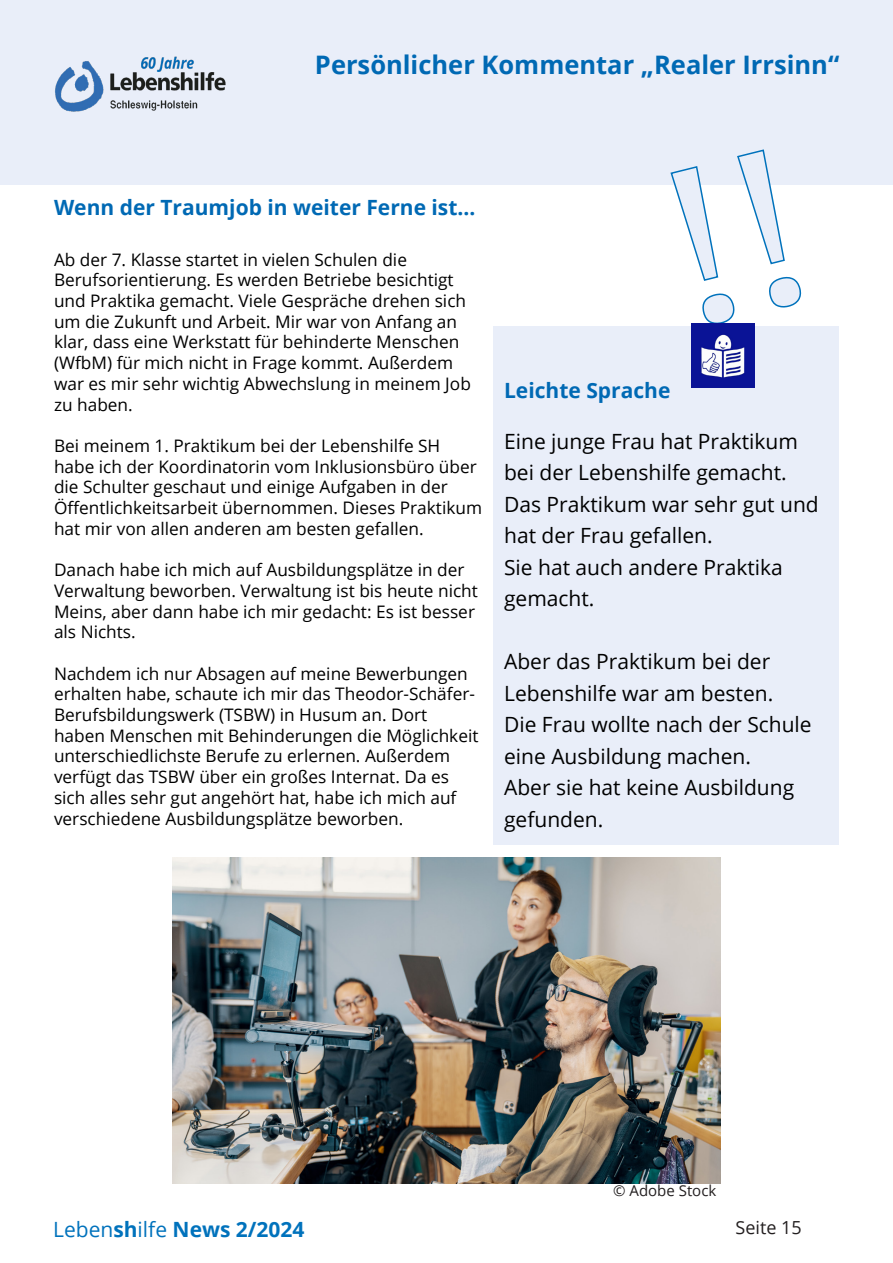
<style>
.page{position:relative;width:893px;height:1263px;background:#fff}
.page>*{position:absolute;margin:0;border:0;box-sizing:border-box;transform-origin:0 0}
.Rubriküberschrift{font:700 25.5px "Open Sans";color:#0069b4}
.Leichte_Sprache{font:21px/31.5px "Open Sans";color:#000}
.Überschrift{font:700 21px "Open Sans";color:#0069b4}
.t1{font:700 21px "Open Sans";color:#0072bc}
.Leichte_Sprache-2{font:700 21px "Open Sans";color:#0069b4}
.t2{font:18px "Open Sans";color:#231f20}
.Artikel{font:17.25px/20.7px "Open Sans";color:#000}
.t3{font:15px "Open Sans";color:#231f20}
.s1{font-weight:400}
</style>
<div class="page">
<div style="left:0;top:0;width:893px;height:185px;background:#e9eef9"></div>
<img style="left:55px;top:56px;width:171px;height:56px">
<div style="left:493px;top:326px;width:346px;height:519px;background:#e9eef9"></div>
<svg style="left:670px;top:149px;width:132px;height:174px"></svg>
<img style="left:172px;top:857px;width:549px;height:326px">
<img style="left:691px;top:323px;width:64px;height:64px">
<p class="Rubriküberschrift" style="left:315px;top:46px;width:526px">Persönlicher Kommentar „Realer Irrsinn“</p>
<p class="Überschrift" style="left:54px;top:192px;width:423px">Wenn der Traumjob in weiter Ferne ist…</p>
<p class="Artikel" style="left:54px;top:249px;width:418px">Ab der 7. Klasse startet in vielen Schulen die Berufsorientierung. Es werden Betriebe besichtigt und Praktika gemacht. Viele Gespräche drehen sich um die Zukunft und Arbeit. Mir war von Anfang an klar, dass eine Werkstatt für behinderte Menschen (WfbM) für mich nicht in Frage kommt. Außerdem war es mir sehr wichtig Abwechslung in meinem Job zu haben.</p>
<p class="Artikel" style="left:54px;top:435px;width:430px">Bei meinem 1. Praktikum bei der Lebenshilfe SH habe ich der Koordinatorin vom Inklusionsbüro über die Schulter geschaut und einige Aufgaben in der Öffentlichkeitsarbeit übernommen. Dieses Praktikum hat mir von allen anderen am besten gefallen.</p>
<p class="Artikel" style="left:54px;top:559px;width:425px">Danach habe ich mich auf Ausbildungsplätze in der Verwaltung beworben. Verwaltung ist bis heute nicht Meins, aber dann habe ich mir gedacht: Es ist besser als Nichts.</p>
<p class="Artikel" style="left:54px;top:663px;width:426px">Nachdem ich nur Absagen auf meine Bewerbungen erhalten habe, schaute ich mir das Theodor-Schäfer-Berufsbildungswerk (TSBW) in Husum an. Dort haben Menschen mit Behinderungen die Möglichkeit unterschiedlichste Berufe zu erlernen. Außerdem verfügt das TSBW über ein großes Internat. Da es sich alles sehr gut angehört hat, habe ich mich auf verschiedene Ausbildungsplätze beworben.</p>
<p class="Leichte_Sprache-2" style="left:504px;top:375px;width:168px">Leichte Sprache</p>
<p class="Leichte_Sprache" style="left:504px;top:425px;width:295px">Eine junge Frau hat Praktikum bei der Lebenshilfe gemacht.</p>
<p class="Leichte_Sprache" style="left:504px;top:488px;width:316px">Das Praktikum war sehr gut und hat der Frau gefallen.</p>
<p class="Leichte_Sprache" style="left:504px;top:551px;width:280px">Sie hat auch andere Praktika gemacht.</p>
<p class="Leichte_Sprache" style="left:504px;top:645px;width:271px">Aber das Praktikum bei der<br>Lebenshilfe war am besten.</p>
<p class="Leichte_Sprache" style="left:504px;top:708px;width:309px">Die Frau wollte nach der Schule eine Ausbildung machen.</p>
<p class="Leichte_Sprache" style="left:504px;top:771px;width:292px">Aber sie hat keine Ausbildung gefunden.</p>
<p class="t3" style="left:613px;top:1180px;width:105px">© Adobe Stock</p>
<p class="t1" style="left:53px;top:1214px;width:253px"><span class="s1">Leben</span>sh<span class="s1">ilfe</span> News 2/2024</p>
<p class="t2" style="left:736px;top:1215px;width:68px">Seite 15</p>
</div>
